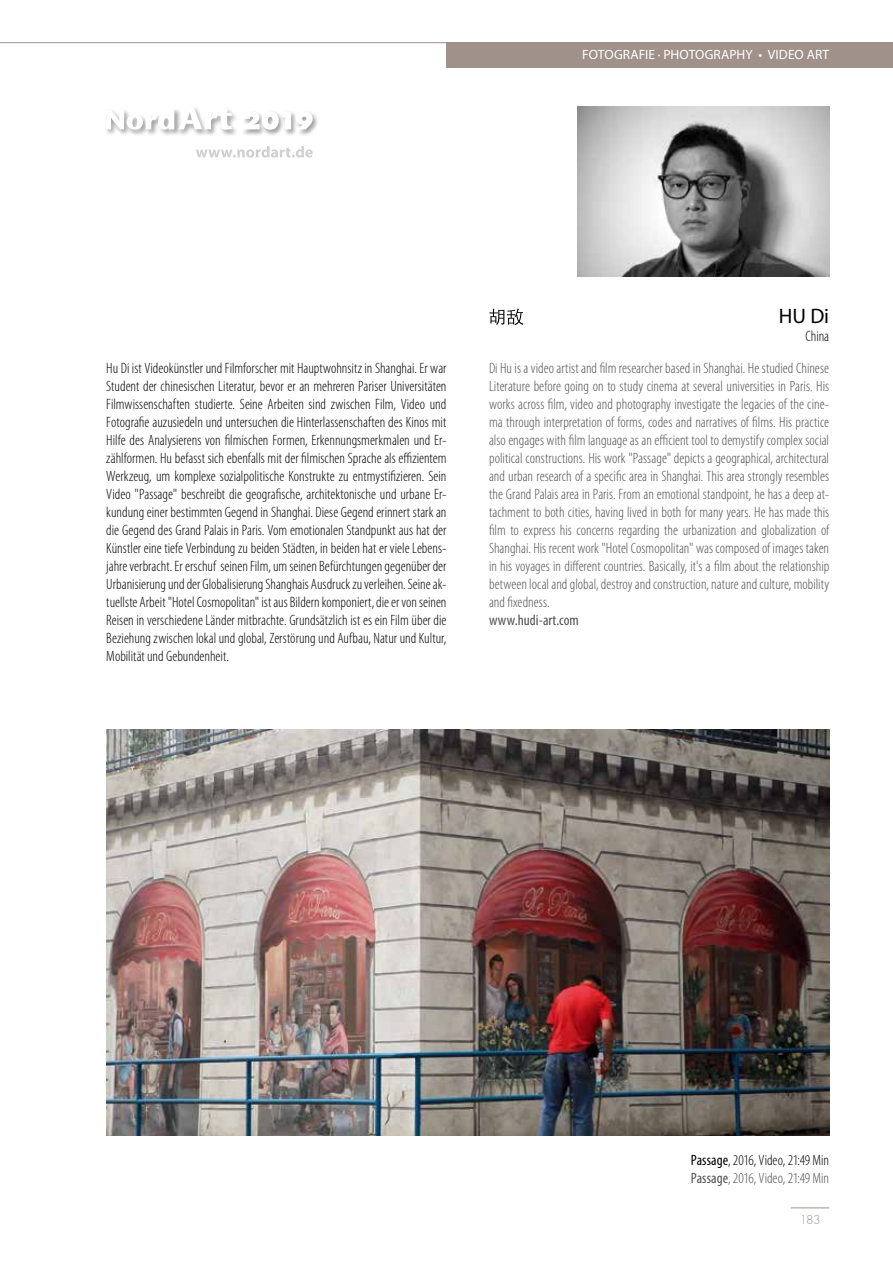
<style>
.page{position:relative;width:893px;height:1263px;background:#fff}
.page>*{position:absolute;margin:0;border:0;box-sizing:border-box;transform-origin:0 0}
.t1{font:21px "Myriad Pro";color:#000}
.t2{font:300 condensed 15px/18px "Myriad Pro";color:#000}
.t3{font:300 condensed 15px/18px "Myriad Pro";color:#514f53;text-align:justify}
.t4{font:condensed 15px "Myriad Pro";letter-spacing:.005em;color:#514f53}
.t5{font:13.5px "Myriad Pro";letter-spacing:.005em;color:#fff}
.t6{font:300 12px "Futura Std";color:#a0918b}
.s1{font-weight:400}
.s2{font-weight:400;color:#514f53}
.s3{color:#514f53}
</style>
<div class="page">
<div style="left:446px;top:43px;width:447px;height:25px;background:#a0918b"></div>
<hr style="left:0;top:42px;width:446px;height:1px;background:#a0918b">
<hr style="left:791px;top:1207px;width:38px;height:1px;background:#a0918b">
<div style="left:241px;top:111px;width:78px;height:26px;background:#000;opacity:.75"></div>
<svg style="left:242px;top:111px;width:71px;height:19px"></svg>
<svg style="left:196px;top:146px;width:117px;height:12px"></svg>
<div style="left:105px;top:107px;width:77px;height:30px;background:#000;opacity:.75"></div>
<div style="left:177px;top:105px;width:62px;height:32px;background:#000;opacity:.75"></div>
<svg style="left:106px;top:106px;width:126px;height:24px"></svg>
<svg style="left:489px;top:309px;width:34px;height:16px"></svg>
<img style="left:578px;top:106px;width:251px;height:170px">
<img style="left:106px;top:729px;width:723px;height:407px">
<p class="t5" style="left:582px;top:46px;width:248px">FOTOGRAFIE · PHOTOGRAPHY • VIDEO ART</p>
<h1 class="t1" style="left:779px;top:303px;width:52px">HU Di</h1>
<p class="t2" style="left:805px;top:327px;width:25px">China</p>
<p class="t2" style="left:106px;top:359px;width:342px;text-align:justify">Hu Di ist Videokünstler und Filmforscher mit Hauptwohnsitz in Shanghai. Er war Student der chinesischen Literatur, bevor er an mehreren Pariser Universitäten Filmwissenschaften studierte. Seine Arbeiten sind zwischen Film, Video und Fotografie auzusiedeln und untersuchen die Hinterlassenschaften des Kinos mit Hilfe des Analysierens von filmischen Formen, Erkennungsmerkmalen und Er&shy;zählformen. Hu befasst sich ebenfalls mit der filmischen Sprache als effizientem Werkzeug, um komplexe sozialpolitische Konstrukte zu entmystifizieren. Sein Video "Passage" beschreibt die geografische, architektonische und urbane Er&shy;kundung einer bestimmten Gegend in Shanghai. Diese Gegend erinnert stark an die Gegend des Grand Palais in Paris. Vom emotionalen Standpunkt aus hat der Künstler eine tiefe Verbindung zu beiden Städten, in beiden hat er viele Lebens&shy;jahre verbracht. Er erschuf seinen Film, um seinen Befürchtungen gegenüber der Urbanisierung und der Globalisierung Shanghais Ausdruck zu verleihen. Seine ak&shy;tuellste Arbeit "Hotel Cosmopolitan" ist aus Bildern komponiert, die er von seinen Reisen in verschiedene Länder mitbrachte. Grundsätzlich ist es ein Film über die Beziehung zwischen lokal und global, Zerstörung und Aufbau, Natur und Kultur, Mobilität und Gebundenheit.</p>
<p class="t3" style="left:489px;top:359px;width:342px">Di Hu is a video artist and film researcher based in Shanghai. He studied Chinese Literature before going on to study cinema at several universities in Paris. His works across film, video and photography investigate the legacies of the cine&shy;ma through interpretation of forms, codes and narratives of films. His practice also engages with film language as an efficient tool to demystify complex social political constructions. His work "Passage" depicts a geographical, architectural and urban research of a specific area in Shanghai. This area strongly resembles the Grand Palais area in Paris. From an emotional standpoint, he has a deep at&shy;tachment to both cities, having lived in both for many years. He has made this film to express his concerns regarding the urbanization and globalization of Shanghai. His recent work "Hotel Cosmopolitan" was composed of images taken in his voyages in different countries. Basically, it's a film about the relationship between local and global, destroy and construction, nature and culture, mobility and fixedness.</p>
<p class="t4" style="left:489px;top:611px;width:91px">www.hudi-art.com</p>
<p class="t2" style="left:691px;top:1151px;width:140px"><span class="s1">Passage</span>, 2016, Video, 21:49 Min<br><span class="s2">Passage</span><span class="s3">, 2016, Video, 21:49 Min</span></p>
<p class="t6" style="left:800px;top:1213px;width:22px">183</p>
</div>
